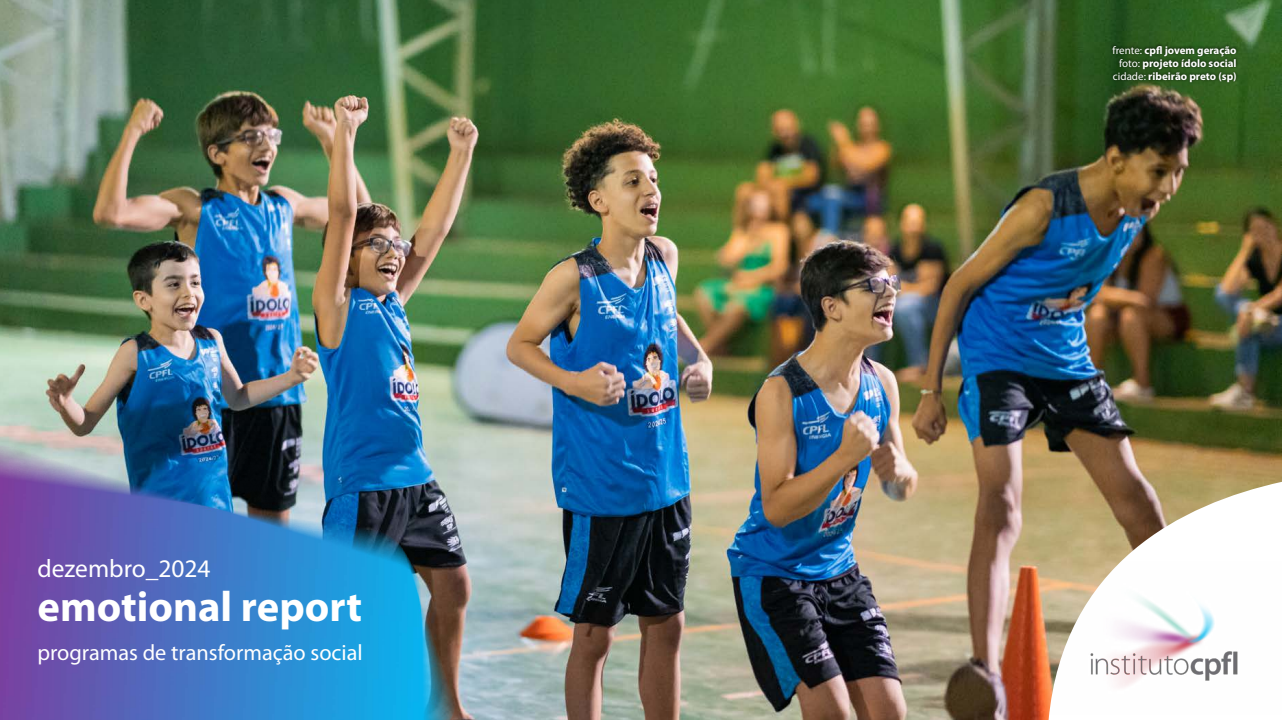
<style>
.page{position:relative;width:1282px;height:720px;background:#fff}
.page>*{position:absolute;margin:0;border:0;box-sizing:border-box;transform-origin:0 0}
.t1{font:700 42.6px "Myriad Pro";color:#fff}
.t2{font:25.4px "Myriad Pro";color:#fff}
.t3{font:22.3px "Myriad Pro";color:#fff}
.t4{font:700 11px/13.2px "Myriad Pro";color:#fff;text-align:right}
.s1{font-weight:400}
</style>
<div class="page">
<img style="left:0;top:0;width:1281px;height:720px">
<img style="left:0;top:432px;width:522px;height:288px">
<img style="left:1040px;top:562px;width:241px;height:153px">
<div style="left:1109px;top:43px;width:129px;height:42px;background:#000;opacity:.75"></div>
<h2 class="t2" style="left:38px;top:552px;width:174px">dezembro_2024</h2>
<h1 class="t1" style="left:38px;top:579px;width:326px">emotional report</h1>
<h3 class="t3" style="left:38px;top:639px;width:327px">programas de transformação social</h3>
<p class="t4" style="left:1112px;top:43px;width:126px"><span class="s1">frente:</span> cpfl jovem geração <span class="s1">foto:</span> projeto ídolo social <span class="s1">cidade:</span> ribeirão preto (sp)</p>
</div>
